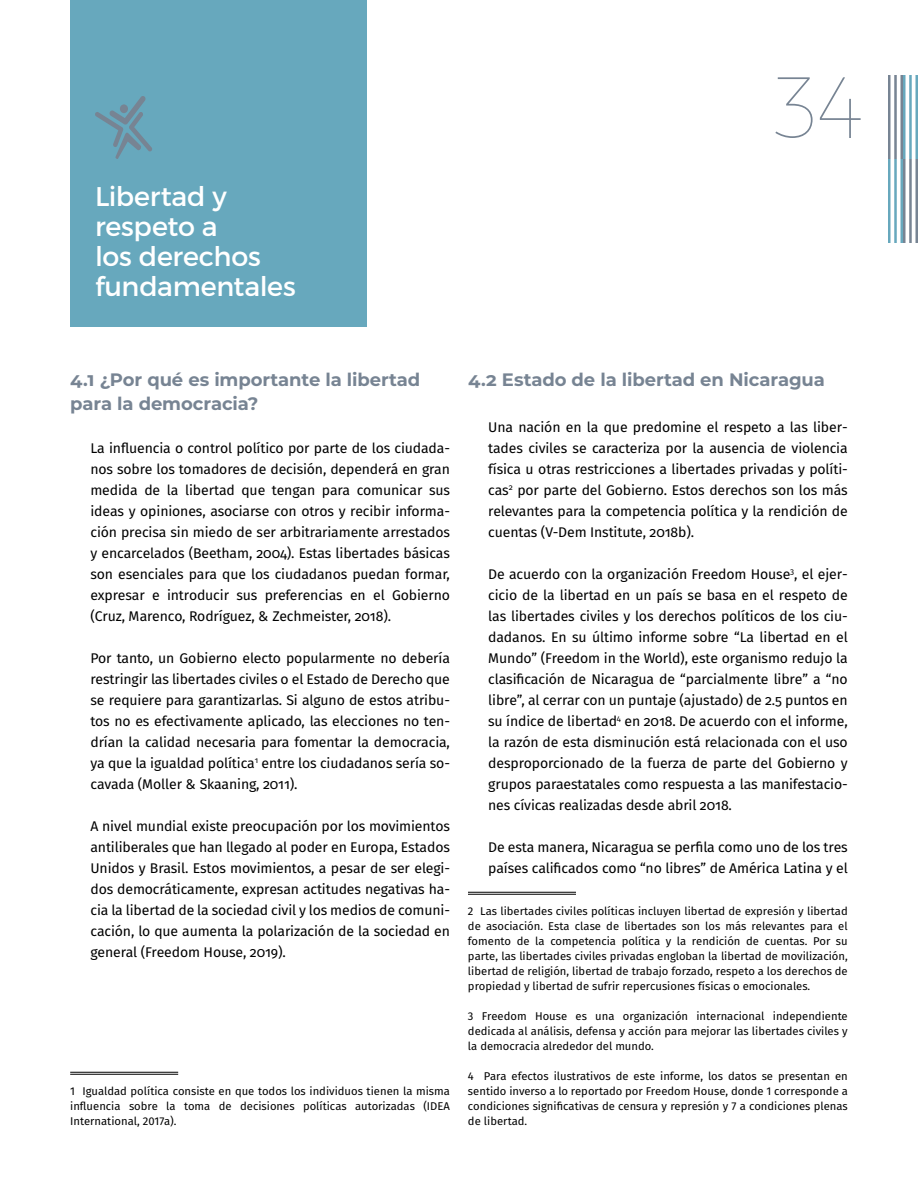
<style>
.page{position:relative;width:918px;height:1188px;background:#fff}
.page>*{position:absolute;margin:0;border:0;box-sizing:border-box;transform-origin:0 0}
.t1{font:100 86.85px "Montserrat";color:#778493}
.t2{font:27px/30px "Montserrat";letter-spacing:-.01em;color:#fff}
.t3{font:700 18px/24px "Montserrat";letter-spacing:-.005em;color:#778493}
.t4{font:14.1px/21px "Fira Sans";letter-spacing:-.01em;color:#000;text-align:justify}
.t5{font:11.25px/15px "Fira Sans";color:#000;text-align:justify}
</style>
<div class="page">
<div style="left:70px;top:0;width:297px;height:327px;background:#67a8bd"></div>
<hr style="left:888px;top:159px;width:3px;height:84px;background:#67a8bd">
<hr style="left:894px;top:159px;width:3px;height:84px;background:#67a8bd">
<hr style="left:900px;top:159px;width:3px;height:84px;background:#67a8bd">
<hr style="left:888px;top:75px;width:3px;height:84px;background:#778493">
<hr style="left:894px;top:75px;width:3px;height:84px;background:#778493">
<hr style="left:900px;top:75px;width:3px;height:84px;background:#778493">
<hr style="left:915px;top:75px;width:3px;height:84px;background:#67a8bd">
<hr style="left:909px;top:75px;width:3px;height:84px;background:#67a8bd">
<hr style="left:903px;top:75px;width:3px;height:84px;background:#67a8bd">
<hr style="left:915px;top:159px;width:3px;height:84px;background:#778493">
<hr style="left:909px;top:159px;width:3px;height:84px;background:#778493">
<hr style="left:903px;top:159px;width:3px;height:84px;background:#778493">
<svg style="left:95px;top:96px;width:57px;height:63px"></svg>
<hr style="left:70px;top:1072px;width:108px;height:1px;background:#000">
<hr style="left:70px;top:1074px;width:108px;height:1px;background:#000">
<hr style="left:468px;top:892px;width:108px;height:1px;background:#000">
<hr style="left:468px;top:894px;width:108px;height:1px;background:#000">
<h2 class="t2" style="left:95px;top:181px;width:202px">Libertad y respeto a<br>los derechos fundamentales</h2>
<h1 class="t1" style="left:774px;top:54px;width:91px">34</h1>
<p class="t3" style="left:70px;top:367px;width:352px">4.1 ¿Por qué es importante la libertad para la democracia?</p>
<p class="t4" style="left:90px;top:437px;width:361px">La influencia o control político por parte de los ciudada&shy;nos sobre los tomadores de decisión, dependerá en gran medida de la libertad que tengan para comunicar sus ideas y opiniones, asociarse con otros y recibir informa&shy;ción precisa sin miedo de ser arbitrariamente arrestados y encarcelados (Beetham, 2004). Estas libertades básicas son esenciales para que los ciudadanos puedan formar, expresar e introducir sus preferencias en el Gobierno (Cruz, Marenco, Rodríguez, &amp; Zechmeister, 2018).</p>
<p class="t4" style="left:90px;top:647px;width:361px">Por tanto, un Gobierno electo popularmente no debería restringir las libertades civiles o el Estado de Derecho que se requiere para garantizarlas. Si alguno de estos atribu&shy;tos no es efectivamente aplicado, las elecciones no ten&shy;drían la calidad necesaria para fomentar la democracia, ya que la igualdad política<sup>1</sup> entre los ciudadanos sería so&shy;cavada (Moller &amp; Skaaning, 2011).</p>
<p class="t4" style="left:90px;top:815px;width:361px">A nivel mundial existe preocupación por los movimientos antiliberales que han llegado al poder en Europa, Estados Unidos y Brasil. Estos movimientos, a pesar de ser elegi&shy;dos democráticamente, expresan actitudes negativas ha&shy;cia la libertad de la sociedad civil y los medios de comuni&shy;cación, lo que aumenta la polarización de la sociedad en general (Freedom House, 2019).</p>
<p class="t5" style="left:70px;top:1083px;width:381px">1 Igualdad política consiste en que todos los individuos tienen la misma influencia sobre la toma de decisiones políticas autorizadas (IDEA International, 2017a).</p>
<p class="t3" style="left:468px;top:367px;width:358px">4.2 Estado de la libertad en Nicaragua</p>
<p class="t4" style="left:488px;top:416px;width:361px">Una nación en la que predomine el respeto a las liber&shy;tades civiles se caracteriza por la ausencia de violencia física u otras restricciones a libertades privadas y políti&shy;cas<sup>2</sup> por parte del Gobierno. Estos derechos son los más relevantes para la competencia política y la rendición de cuentas (V-Dem Institute, 2018b).</p>
<p class="t4" style="left:488px;top:563px;width:361px">De acuerdo con la organización Freedom House<sup>3</sup>, el ejer&shy;cicio de la libertad en un país se basa en el respeto de las libertades civiles y los derechos políticos de los ciu&shy;dadanos. En su último informe sobre “La libertad en el Mundo” (Freedom in the World), este organismo redujo la clasificación de Nicaragua de “parcialmente libre” a “no libre”, al cerrar con un puntaje (ajustado) de 2.5 puntos en su índice de libertad<sup>4</sup> en 2018. De acuerdo con el informe, la razón de esta disminución está relacionada con el uso desproporcionado de la fuerza de parte del Gobierno y grupos paraestatales como respuesta a las manifestacio&shy;nes cívicas realizadas desde abril 2018.</p>
<p class="t4" style="left:488px;top:836px;width:361px">De esta manera, Nicaragua se perfila como uno de los tres países calificados como “no libres” de América Latina y el</p>
<p class="t5" style="left:468px;top:903px;width:381px">2 Las libertades civiles políticas incluyen libertad de expresión y libertad de asociación. Esta clase de libertades son los más relevantes para el fomento de la competencia política y la rendición de cuentas. Por su parte, las libertades civiles privadas engloban la libertad de movilización, libertad de religión, libertad de trabajo forzado, respeto a los derechos de propiedad y libertad de sufrir repercusiones físicas o emocionales.</p>
<p class="t5" style="left:468px;top:1008px;width:381px">3 Freedom House es una organización internacional independiente dedicada al análisis, defensa y acción para mejorar las libertades civiles y la democracia alrededor del mundo.</p>
<p class="t5" style="left:468px;top:1068px;width:381px">4 Para efectos ilustrativos de este informe, los datos se presentan en sentido inverso a lo reportado por Freedom House, donde 1 corresponde a condiciones significativas de censura y represión y 7 a condiciones plenas de libertad.</p>
</div>
